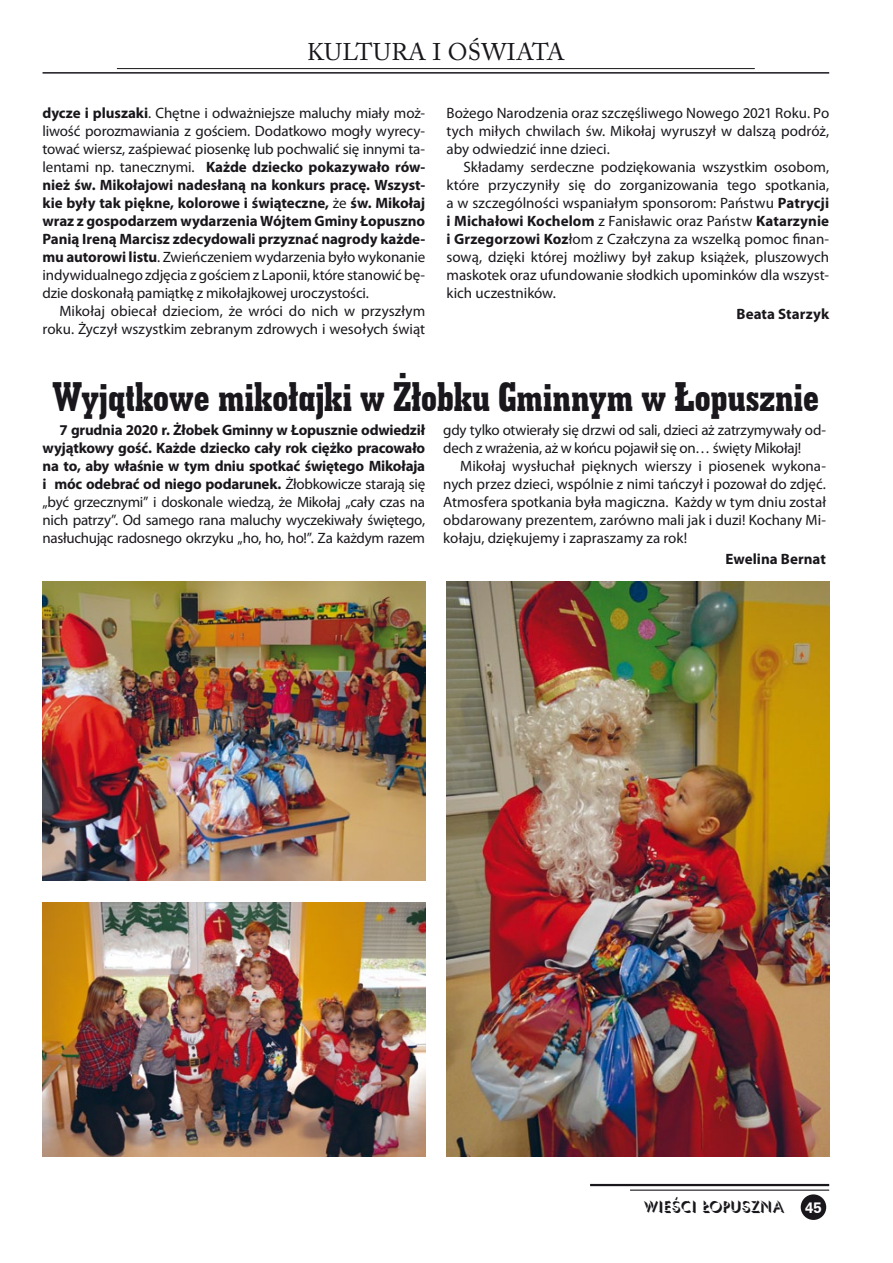
<style>
.page{position:relative;width:893px;height:1263px;background:#fff}
.page>*{position:absolute;margin:0;border:0;box-sizing:border-box;transform-origin:0 0}
.t1{font:42px "Geom Slab 703 BT Pl Cd Xtra Bd";color:#1a171c}
.t2{font:24px "Adobe Caslon Pro";letter-spacing:.015em;color:#1a171c}
.t3{font:16.5px "Umbrella";color:#1a171c}
.t4{font:15px/18px "Myriad Pro";letter-spacing:-.005em;color:#1a171c;text-align:justify}
.t5{font:700 15px "Myriad Pro";letter-spacing:.005em;color:#1a171c}
.t6{font:700 15px "Zurich L2";color:#fff}
.s1{font-weight:700}
</style>
<div class="page">
<div style="left:801px;top:1194px;width:25px;height:26px;background:#1a171c;border-radius:50%"></div>
<hr style="left:590px;top:1184px;width:239px;height:2px;background:#1a171c">
<hr style="left:630px;top:1189px;width:199px;height:2px;background:#1a171c">
<hr style="left:43px;top:72px;width:786px;height:2px;background:#1a171c">
<hr style="left:117px;top:68px;width:638px;height:1px;background:#1a171c">
<img style="left:43px;top:902px;width:382px;height:255px">
<img style="left:43px;top:581px;width:382px;height:299px">
<img style="left:446px;top:581px;width:383px;height:576px">
<h2 class="t2" style="left:307px;top:38px;width:259px">KU LTURA I OŚWIATA</h2>
<p class="t4" style="left:43px;top:103px;width:384px"><span class="s1">dycze i pluszaki</span>. Chętne i odważniejsze maluchy miały moż&shy;liwość porozmawiania z gościem. Dodatkowo mogły wyrecy&shy;tować wiersz, zaśpiewać piosenkę lub pochwalić się innymi ta&shy;lentami np. tanecznymi. <span class="s1">Każde dziecko pokazywało rów&shy;nież św. Mikołajowi nadesłaną na konkurs pracę. Wszyst&shy;kie były tak piękne, kolorowe i świąteczne,</span> że <span class="s1">św. Mikołaj wraz z gospodarzem wydarzenia Wójtem Gminy Łopuszno Panią Ireną Marcisz zdecydowali przyznać nagrody każde&shy;mu autorowi listu</span>. Zwieńczeniem wydarzenia było wykonanie indywidualnego zdjęcia z gościem z Laponii, które stanowić bę&shy;dzie doskonałą pamiątkę z mikołajkowej uroczystości.</p>
<p class="t4" style="left:43px;top:301px;width:384px;text-align:right">Mikołaj obiecał dzieciom, że wróci do nich w przyszłym roku. Życzył wszystkim zebranym zdrowych i wesołych świąt</p>
<p class="t4" style="left:446px;top:103px;width:384px">Bożego Narodzenia oraz szczęśliwego Nowego 2021 Roku. Po tych miłych chwilach św. Mikołaj wyruszył w dalszą podróż, aby odwiedzić inne dzieci.</p>
<p class="t4" style="left:446px;top:157px;width:384px;text-indent:17px">Składamy serdeczne podziękowania wszystkim osobom, które przyczyniły się do zorganizowania tego spotkania, a w szczególności wspaniałym sponsorom: Państwu <span class="s1">Patrycji i Michałowi Kochelom</span> z Fanisławic oraz Państw <span class="s1">Katarzynie i Grzegorzowi Koz</span>łom z Czałczyna za wszelką pomoc finan&shy;sową, dzięki której możliwy był zakup książek, pluszowych maskotek oraz ufundowanie słodkich upominków dla wszyst&shy;kich uczestników.</p>
<p class="t5" style="left:737px;top:304px;width:94px">Beata Starzyk</p>
<h1 class="t1" style="left:52px;top:370px;width:768px">Wyjątkowe mikołajki w Żłobku Gminnym w Łopusznie</h1>
<p class="t4" style="left:443px;top:421px;width:384px">gdy tylko otwierały się drzwi od sali, dzieci aż zatrzymywały od&shy;dech z wrażenia, aż w końcu pojawił się on… święty Mikołaj!</p>
<p class="t4" style="left:443px;top:457px;width:384px;text-indent:17px">Mikołaj wysłuchał pięknych wierszy i piosenek wykona&shy;nych przez dzieci, wspólnie z nimi tańczył i pozował do zdjęć.<br>Atmosfera spotkania była magiczna. Każdy w tym dniu został obdarowany prezentem, zarówno mali jak i duzi! Kochany Mi&shy;kołaju, dziękujemy i zapraszamy za rok!</p>
<p class="t5" style="left:725px;top:549px;width:102px">Ewelina Bernat</p>
<p class="t4" style="left:43px;top:421px;width:384px;text-indent:17px"><span class="s1">7 grudnia 2020 r. Żłobek Gminny w Łopusznie odwiedził wyjątkowy gość. Każde dziecko cały rok ciężko pracowało na to, aby właśnie w tym dniu spotkać świętego Mikołaja i móc odebrać od niego podarunek.</span> Żłobkowicze starają się „być grzecznymi” i doskonale wiedzą, że Mikołaj „cały czas na nich patrzy”. Od samego rana maluchy wyczekiwały świętego, nasłuchując radosnego okrzyku „ho, ho, ho!”. Za każdym razem</p>
<p class="t3" style="left:644px;top:1196px;width:141px">WIEŚCI ŁOPUSZNA</p>
<p class="t6" style="left:805px;top:1197px;width:18px">45</p>
</div>
